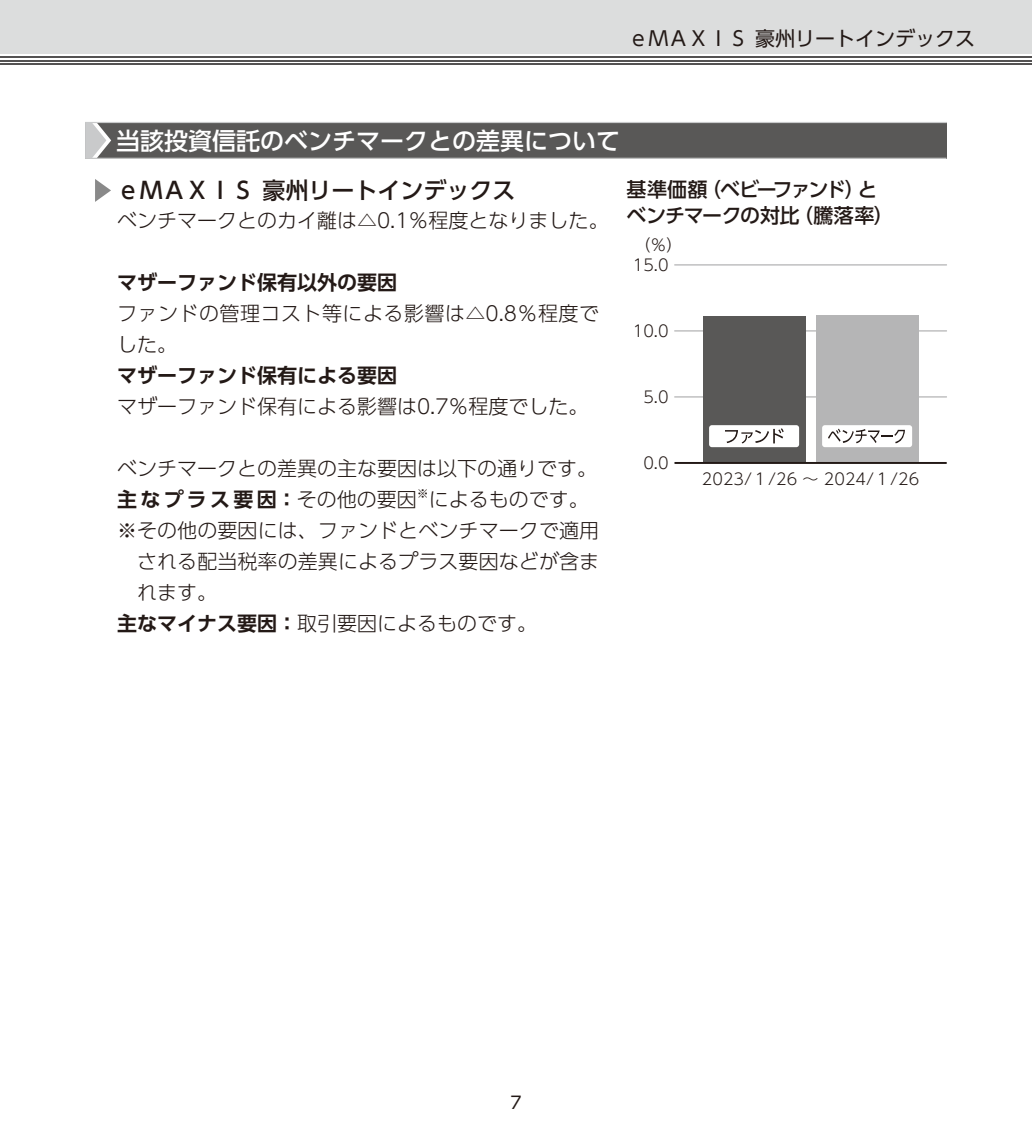
<style>
.page{position:relative;width:1032px;height:1134px;background:#fff}
.page>*{position:absolute;margin:0;border:0;box-sizing:border-box;transform-origin:0 0}
.t1{font:500 24px "UD Shin Go Pro";color:#fff}
.t2{font:500 23px "UD Shin Go Pro";color:#231916}
.t3{font:300 20px "UD Shin Go Pro";color:#231916}
.t4{font:700 20px "UD Shin Go Pro De";color:#231916}
.t5{font:300 20px/31px "UD Shin Go Pro";letter-spacing:.025em;color:#231916}
.t6{font:500 20px/26px "UD Shin Go Pro";letter-spacing:-.045em;color:#231916}
.t7{font:20px "UD Shin Go Pro";color:#231916}
.t8{font:700 20px "UD Shin Go Pro De";letter-spacing:.165em;color:#231916}
.t9{font:17px "UD Shin Go Pro";color:#231916}
.t10{font:300 16px "UD Shin Go Pro";color:#231916}
.t11{font:300 12px "UD Shin Go Pro";color:#231916}
.s1{font-family:"UD Shin Go Pro";font-weight:300}
.s2{font-family:"UD Shin Go Pro De";font-weight:700}
</style>
<div class="page">
<div style="left:0;top:0;width:1032px;height:54px;background:#dcdddd"></div>
<hr style="left:0;top:63px;width:1032px;height:2px;background:#545252">
<hr style="left:0;top:60px;width:1032px;height:1px;background:#545252">
<hr style="left:0;top:56px;width:1032px;height:2px;background:#545252">
<div style="left:85px;top:122px;width:862px;height:36px;background:#595857"></div>
<hr style="left:85px;top:158px;width:861px;height:1px;background:#c9cacb">
<hr style="left:85px;top:122px;width:862px;height:1px;background:#c9cacb">
<svg style="left:85px;top:123px;width:26px;height:35px"></svg>
<svg style="left:95px;top:179px;width:16px;height:23px"></svg>
<hr style="left:674px;top:331px;width:272px;height:1px;background:#a0a0a1">
<hr style="left:674px;top:397px;width:272px;height:1px;background:#a0a0a1">
<hr style="left:674px;top:265px;width:272px;height:1px;background:#a0a0a1">
<div style="left:703px;top:316px;width:102px;height:147px;background:#595857"></div>
<div style="left:816px;top:316px;width:102px;height:147px;background:#b5b5b6"></div>
<hr style="left:674px;top:462px;width:272px;height:2px;background:#231916">
<div style="left:709px;top:425px;width:90px;height:22px;background:#fff;border-radius:3px"></div>
<svg style="left:725px;top:428px;width:59px;height:15px"></svg>
<div style="left:822px;top:425px;width:90px;height:22px;background:#fff;border-radius:3px"></div>
<svg style="left:828px;top:429px;width:77px;height:14px"></svg>
<p class="t7" style="left:628px;top:22px;width:348px">ｅＭＡＸＩＳ 豪州リートインデックス</p>
<p class="t1" style="left:116px;top:121px;width:505px">当該投資信託のベンチマークとの差異について</p>
<p class="t2" style="left:117px;top:172px;width:400px">ｅＭＡＸＩＳ豪州リートインデックス</p>
<p class="t3" style="left:117px;top:204px;width:493px">ベンチマークとのカイ離は△0.1％程度となりました。</p>
<p class="t4" style="left:117px;top:266px;width:282px">マザーファンド保有以外の要因</p>
<p class="t5" style="left:117px;top:297px;width:484px">ファンドの管理コスト等による影響は△0.8％程度でした。</p>
<p class="t4" style="left:117px;top:359px;width:282px">マザーファンド保有による要因</p>
<p class="t3" style="left:117px;top:390px;width:473px">マザーファンド保有による影響は0.7％程度でした。</p>
<p class="t6" style="left:626px;top:175px;width:269px">基準価額（ベビーファンド）とベンチマークの対比（騰落率）</p>
<p class="t10" style="left:634px;top:232px;width:49px">（％）</p>
<p class="t10" style="left:633px;top:252px;width:37px">15.0</p>
<p class="t10" style="left:633px;top:318px;width:37px">10.0</p>
<p class="t10" style="left:643px;top:384px;width:27px">5.0</p>
<p class="t3" style="left:117px;top:452px;width:481px">ベンチマークとの差異の主な要因は以下の通りです。</p>
<p class="t8" style="left:117px;top:483px;width:301px">主なプラス要因：<span class="s1">その他の要因</span></p>
<p class="t11" style="left:417px;top:483px;width:13px">※</p>
<p class="t3" style="left:429px;top:483px;width:161px">によるものです。</p>
<p class="t3" style="left:117px;top:514px;width:484px">※その他の要因には、ファンドとベンチマークで適用</p>
<p class="t3" style="left:137px;top:545px;width:464px">される配当税率の差異によるプラス要因などが含ま</p>
<p class="t3" style="left:137px;top:576px;width:81px">れます。</p>
<p class="t3" style="left:117px;top:607px;width:421px"><span class="s2">主なマイナス要因：</span>取引要因によるものです。</p>
<p class="t10" style="left:643px;top:450px;width:27px">0.0</p>
<p class="t10" style="left:702px;top:466px;width:219px">2023/１/26 ～ 2024/１/26</p>
<p class="t9" style="left:510px;top:1089px;width:13px">7</p>
</div>
